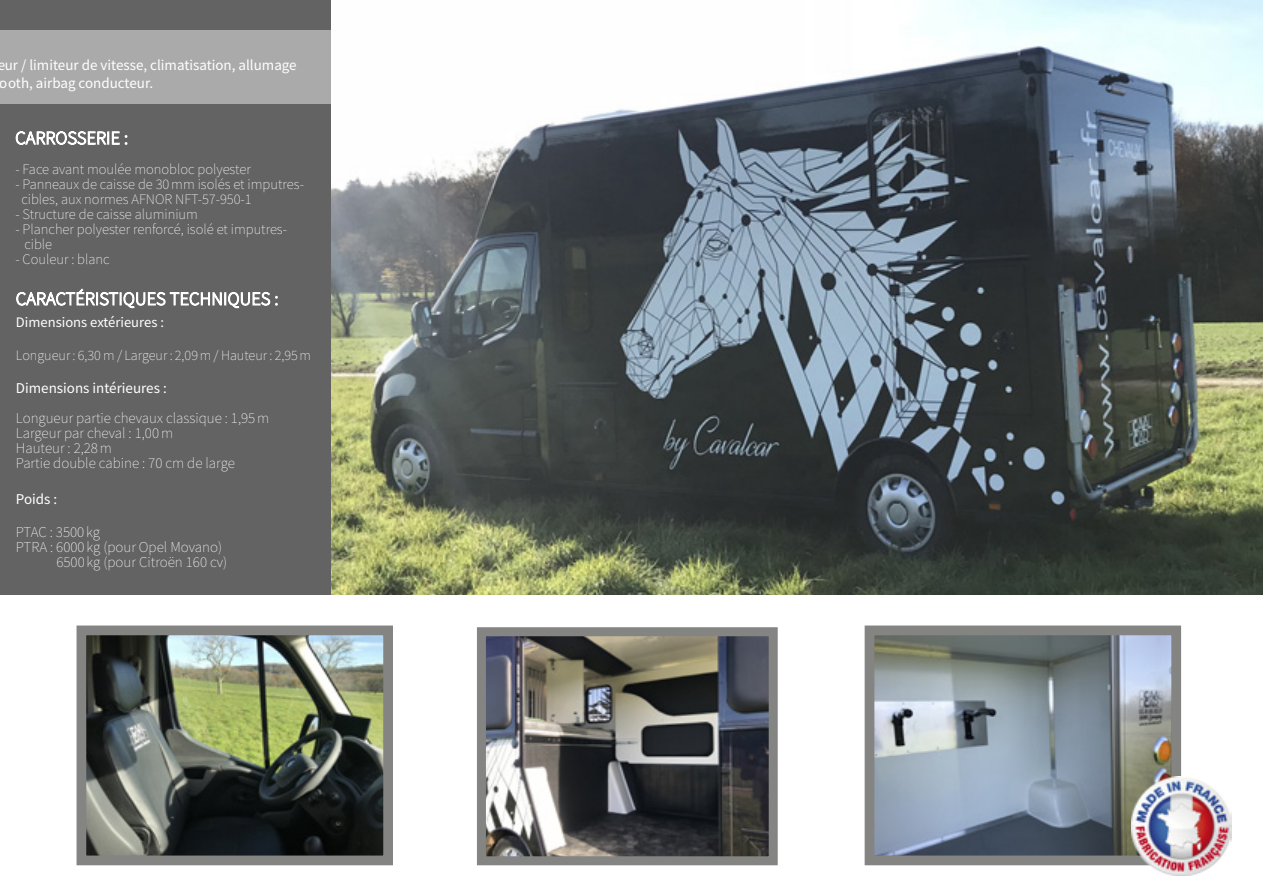
<style>
.page{position:relative;width:1263px;height:893px;background:#fff}
.page>*{position:absolute;margin:0;border:0;box-sizing:border-box;transform-origin:0 0}
.t1{font:200 15px/15px "Source Sans Pro";color:#fff}
.t2{font:15px/18px "Source Sans Pro";color:#fff}
.t3{font:200 14.55px/15px "Source Sans Pro";color:#fff}
.t4{font:14.55px "Source Sans Pro";color:#fff}
.t5{font:200 14.25px "Source Sans Pro";color:#fff}
</style>
<div class="page">
<img style="left:330px;top:0;width:933px;height:595px">
<img style="left:487px;top:637px;width:281px;height:218px">
<div style="left:477px;top:627px;width:301px;height:238px;border:9px solid #848483"></div>
<img style="left:88px;top:636px;width:294px;height:218px">
<div style="left:77px;top:625px;width:316px;height:240px;border:10px solid #848483"></div>
<div style="left:0;top:0;width:330px;height:595px;background:#646363"></div>
<div style="left:0;top:31px;width:330px;height:73px;background:#abaaaa"></div>
<svg style="left:16px;top:288px;width:262px;height:21px"></svg>
<svg style="left:15px;top:131px;width:112px;height:14px"></svg>
<img style="left:876px;top:636px;width:294px;height:218px">
<div style="left:865px;top:625px;width:316px;height:240px;border:10px solid #848483"></div>
<img style="left:1131px;top:776px;width:100px;height:100px">
<p class="t2" style="left:-3px;top:56px;width:301px">eur / limiteur de vitesse, climatisation, allumage ooth, airbag conducteur.</p>
<p class="t3" style="left:15px;top:162px;width:237px">- Face avant moulée monobloc polyester</p>
<p class="t3" style="left:21px;top:177px;width:284px;text-indent:-6px">- Panneaux de caisse de 30mm isolés et imputres&shy;cibles, aux normes AFNOR NFT-57-950-1</p>
<p class="t3" style="left:15px;top:207px;width:184px">- Structure de caisse aluminium</p>
<p class="t3" style="left:24px;top:222px;width:264px;text-indent:-9px">- Plancher polyester renforcé, isolé et imputres&shy;cible</p>
<p class="t3" style="left:15px;top:252px;width:96px">- Couleur : blanc</p>
<p class="t4" style="left:16px;top:313px;width:149px">Dimensions extérieures :</p>
<p class="t5" style="left:16px;top:347px;width:297px">Longueur : 6,30 m / Largeur : 2,09m / Hauteur : 2,95m</p>
<p class="t2" style="left:16px;top:379px;width:152px">Dimensions intérieures :</p>
<p class="t1" style="left:16px;top:411px;width:255px">Longueur partie chevaux classique : 1,95m<br>Largeur par cheval : 1,00m<br>Hauteur : 2,28m<br>Partie double cabine : 70 cm de large</p>
<p class="t2" style="left:16px;top:490px;width:43px">Poids :</p>
<p class="t1" style="left:16px;top:525px;width:86px">PTAC : 3500 kg</p>
<p class="t1" style="left:16px;top:540px;width:208px">PTRA : 6000 kg (pour Opel Movano)</p>
<p class="t1" style="left:56px;top:555px;width:172px">6500 kg (pour Citroën 160 cv)</p>
</div>
